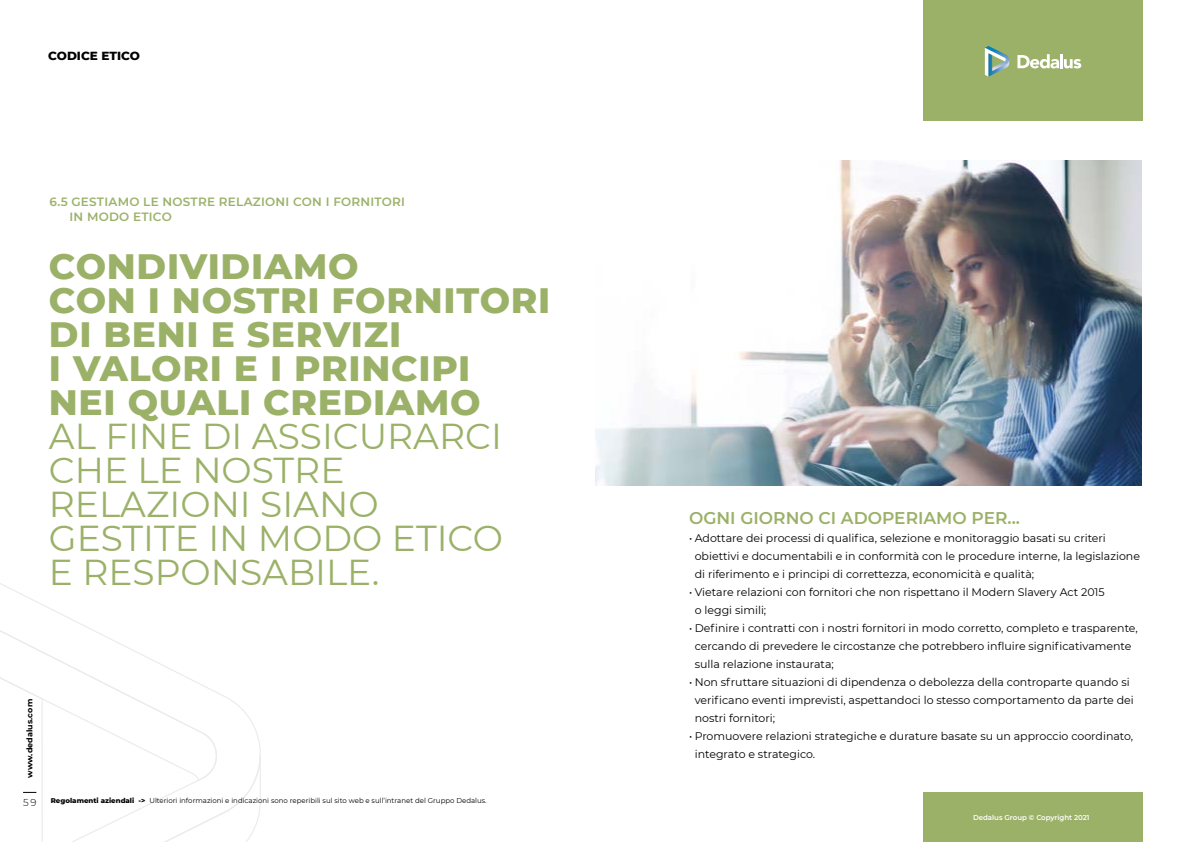
<style>
.page{position:relative;width:1191px;height:842px;background:#fff}
.page>*{position:absolute;margin:0;border:0;box-sizing:border-box;transform-origin:0 0}
.t1{font:800 36px/34px "Montserrat";letter-spacing:.02em;color:#9bb168}
.t2{font:36px/34px "Montserrat";color:#9bb168}
.t3{font:600 17px "Montserrat";color:#9bb168}
.t4{font:600 12px/15px "Montserrat";letter-spacing:.02em;color:#9bb168}
.t5{font:800 12px "Montserrat";color:#000}
.t6{font:11px/18px "Montserrat";color:#000}
.t7{font:300 10px "Montserrat";color:#000}
.t8{font:700 8px "Montserrat";letter-spacing:.01em;color:#000}
.t9{font:7px "Montserrat";color:#000}
.t10{font:600 7px "Montserrat";color:#fff}
.s1{font-weight:800}
</style>
<div class="page">
<svg style="left:0;top:603px;width:180px;height:71px"></svg>
<svg style="left:0;top:674px;width:261px;height:168px"></svg>
<svg style="left:23px;top:792px;width:13px;height:1px"></svg>
<img style="left:595px;top:161px;width:546px;height:325px">
<div style="left:923px;top:792px;width:219px;height:50px;background:#9bb168"></div>
<div style="left:923px;top:0;width:219px;height:120px;background:#9bb168"></div>
<svg style="left:1017px;top:54px;width:64px;height:14px"></svg>
<svg style="left:984px;top:46px;width:26px;height:31px"></svg>
<p class="t5" style="left:48px;top:47px;width:93px">CODICE ETICO</p>
<p class="t4" style="left:69px;top:193px;width:337px;text-indent:-20px">6.5 GESTIAMO LE NOSTRE RELAZIONI CON I FORNITORI<br>IN MODO ETICO</p>
<h1 class="t1" style="left:49px;top:247px;width:503px">CONDIVIDIAMO<br>CON I NOSTRI FORNITORI<br>DI BENI E SERVIZI<br>I VALORI E I PRINCIPI<br>NEI QUALI CREDIAMO</h1>
<h1 class="t2" style="left:49px;top:418px;width:456px">AL FINE DI ASSICURARCI<br>CHE LE NOSTRE<br>RELAZIONI SIANO<br>GESTITE IN MODO ETICO<br>E RESPONSABILE.</h1>
<p class="t8" style="left:24px;top:778px;width:80px;rotate:-90deg">www.dedalus.com</p>
<p class="t7" style="left:23px;top:795px;width:15px">59</p>
<p class="t9" style="left:51px;top:796px;width:437px"><span class="s1">Regolamenti aziendali -&gt;</span> Ulteriori informazioni e indicazioni sono reperibili sul sito web e sull’intranet del Gruppo Dedalus.</p>
<h2 class="t3" style="left:689px;top:506px;width:332px">OGNI GIORNO CI ADOPERIAMO PER...</h2>
<p class="t6" style="left:694px;top:529px;width:447px;text-indent:-6px">• Adottare dei processi di qualifica, selezione e monitoraggio basati su criteri obiettivi e documentabili e in conformità con le procedure interne, la legislazione di riferimento e i principi di correttezza, economicità e qualità;</p>
<p class="t6" style="left:694px;top:583px;width:411px;text-indent:-6px">• Vietare relazioni con fornitori che non rispettano il Modern Slavery Act 2015 o leggi simili;</p>
<p class="t6" style="left:694px;top:619px;width:445px;text-indent:-6px">• Definire i contratti con i nostri fornitori in modo corretto, completo e trasparente, cercando di prevedere le circostanze che potrebbero influire significativamente sulla relazione instaurata;</p>
<p class="t6" style="left:694px;top:673px;width:440px;text-indent:-6px">• Non sfruttare situazioni di dipendenza o debolezza della controparte quando si verificano eventi imprevisti, aspettandoci lo stesso comportamento da parte dei nostri fornitori;</p>
<p class="t6" style="left:694px;top:727px;width:440px;text-indent:-6px">• Promuovere relazioni strategiche e durature basate su un approccio coordinato, integrato e strategico.</p>
<p class="t10" style="left:973px;top:813px;width:118px">Dedalus Group © Copyright 2021</p>
</div>
